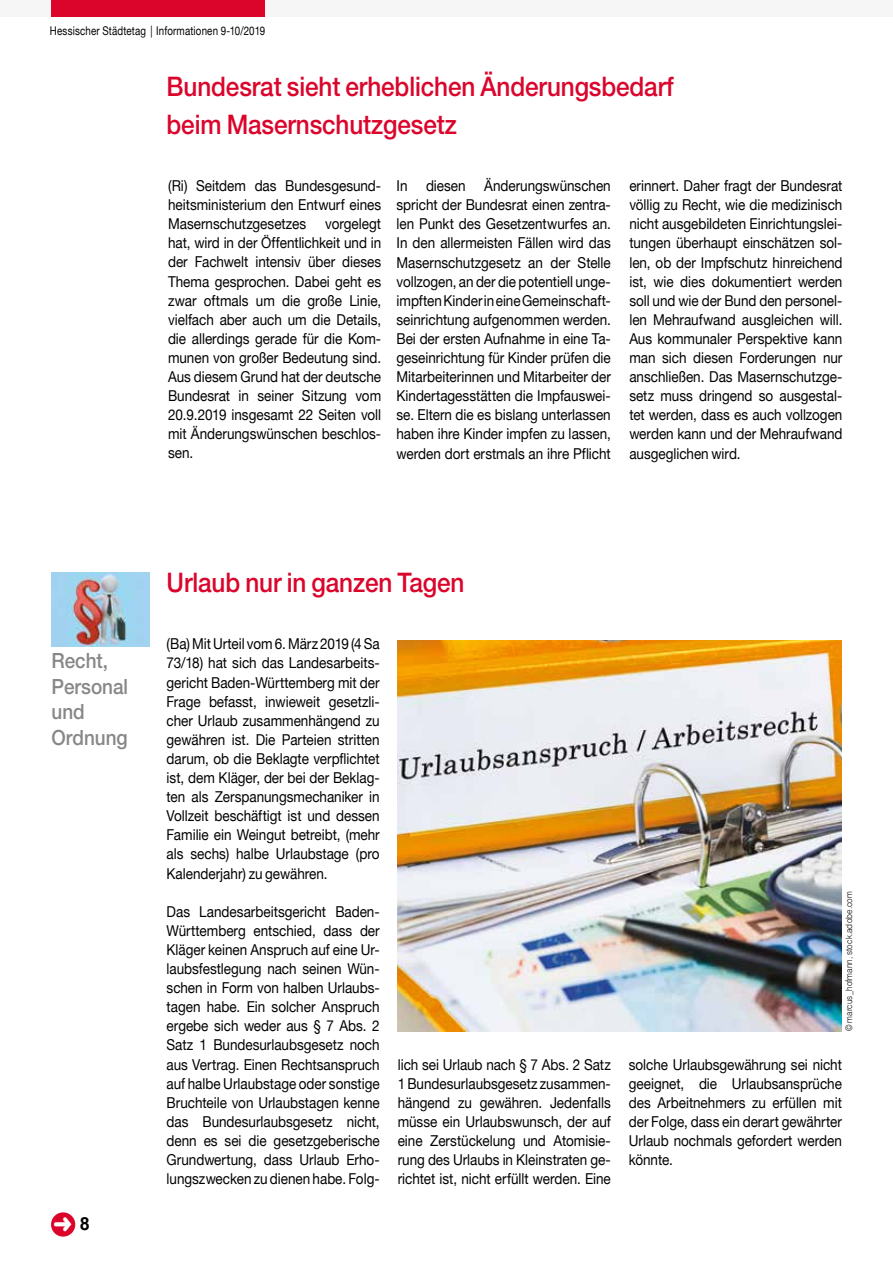
<style>
.page{position:relative;width:893px;height:1263px;background:#fff}
.page>*{position:absolute;margin:0;border:0;box-sizing:border-box;transform-origin:0 0}
.t1{font:500 27px/38.2px "Helvetica 65";letter-spacing:-.005em;color:#db052c;scale:.9 1}
.t2{font:500 21px/25.5px "Helvetica 65";color:#878787;scale:.9 1}
.t3{font:700 18px "Arial";color:#000}
.t4{font:15px/19px "Helvetica Neue";color:#000;text-align:justify;scale:.9 1}
.t5{font:12px "Helvetica Neue";letter-spacing:.015em;color:#000;scale:.81 1}
.t6{font:300 9px "Helvetica";letter-spacing:.005em;color:#000;scale:.9 1}
</style>
<div class="page">
<div style="left:0;top:0;width:893px;height:17px;background:#f6f6f6"></div>
<div style="left:51px;top:0;width:213px;height:17px;background:#db052c"></div>
<img style="left:51px;top:573px;width:98px;height:73px">
<img style="left:398px;top:640px;width:444px;height:391px">
<div style="left:51px;top:1212px;width:24px;height:24px;background:#db052c;border-radius:50%"></div>
<p class="t5" style="left:50px;top:23px;width:267px">Hessischer Städtetag | Informationen 9-10/2019</p>
<h1 class="t1" style="left:167px;top:67px;width:565px">Bundesrat sieht erheblichen Änderungsbedarf beim Masernschutzgesetz</h1>
<p class="t4" style="left:168px;top:176px;width:238px">(Ri) Seitdem das Bundesgesund&shy;heitsministerium den Entwurf eines Masernschutzgesetzes</p>
<p class="t4" style="left:168px;top:214px;width:238px;text-indent:157px">vorgelegt hat, wird in der Öffentlichkeit und in der Fachwelt intensiv über dieses Thema gesprochen. Dabei geht es zwar oftmals um die große Linie, vielfach aber auch um die Details, die allerdings gerade für die Kom&shy;munen von großer Bedeutung sind.<br>Aus diesem Grund hat der deutsche Bundesrat in seiner Sitzung vom 20.9.2019 insgesamt 22 Seiten voll mit Änderungswünschen beschlos&shy;sen.</p>
<p class="t4" style="left:396px;top:176px;width:240px">In diesen Änderungswünschen spricht der Bundesrat einen zentra&shy;len Punkt des Gesetzentwurfes an.<br>In den allermeisten Fällen wird das Masernschutzgesetz an der Stelle vollzogen, an der die potentiell unge&shy;impften Kinder in eine Gemeinschaft&shy;seinrichtung aufgenommen werden.<br>Bei der ersten Aufnahme in eine Ta&shy;geseinrichtung für Kinder prüfen die Mitarbeiterinnen und Mitarbeiter der Kindertagesstätten die Impfauswei&shy;se. Eltern die es bislang unterlassen haben ihre Kinder impfen zu lassen, werden dort erstmals an ihre Pflicht</p>
<p class="t4" style="left:629px;top:176px;width:238px">erinnert. Daher fragt der Bundesrat völlig zu Recht, wie die medizinisch nicht ausgebildeten Einrichtungslei&shy;tungen überhaupt einschätzen sol&shy;len, ob der Impfschutz hinreichend ist, wie dies dokumentiert werden soll und wie der Bund den personel&shy;len Mehraufwand ausgleichen will.<br>Aus kommunaler Perspektive kann man sich diesen Forderungen nur anschließen. Das Masernschutzge&shy;setz muss dringend so ausgestal&shy;tet werden, dass es auch vollzogen werden kann und der Mehraufwand ausgeglichen wird.</p>
<h2 class="t2" style="left:51px;top:648px;width:87px">Recht,<br>Personal und<br>Ordnung</h2>
<p class="t3" style="left:80px;top:1212px;width:12px">8</p>
<h1 class="t1" style="left:167px;top:563px;width:332px">Urlaub nur in ganzen Tagen</h1>
<p class="t4" style="left:167px;top:634px;width:238px">(Ba) Mit Urteil vom 6. März 2019 (4 Sa 73/18) hat sich das Landesarbeits&shy;gericht Baden-Württemberg mit der Frage befasst, inwieweit gesetzli&shy;cher Urlaub zusammenhängend zu gewähren ist. Die Parteien stritten darum, ob die Beklagte verpflichtet ist, dem Kläger, der bei der Beklag&shy;ten als Zerspanungsmechaniker in Vollzeit beschäftigt ist und dessen Familie ein Weingut betreibt, (mehr als sechs) halbe Urlaubstage (pro Kalenderjahr) zu gewähren.</p>
<p class="t4" style="left:167px;top:902px;width:238px">Das Landesarbeitsgericht Baden-Württemberg entschied, dass der Kläger keinen Anspruch auf eine Ur&shy;laubsfestlegung nach seinen Wün&shy;schen in Form von halben Urlaubs&shy;tagen habe. Ein solcher Anspruch ergebe sich weder aus § 7 Abs. 2<br>Satz 1 Bundesurlaubsgesetz noch aus Vertrag. Einen Rechtsanspruch auf halbe Urlaubstage oder sonstige Bruchteile von Urlaubstagen kenne das Bundesurlaubsgesetz nicht, denn es sei die gesetzgeberische Grundwertung, dass Urlaub Erho&shy;lungszwecken zu dienen habe. Folg-</p>
<p class="t6" style="left:843px;top:1031px;width:157px;rotate:-90deg">© marcus_hofmann, stock.adobe.com</p>
<p class="t4" style="left:398px;top:1054px;width:238px">lich sei Urlaub nach § 7 Abs. 2 Satz 1 Bundesurlaubsgesetz zusammen&shy;hängend zu gewähren. Jedenfalls müsse ein Urlaubswunsch, der auf eine Zerstückelung und Atomisie&shy;rung des Urlaubs in Kleinstraten ge&shy;richtet ist, nicht erfüllt werden. Eine</p>
<p class="t4" style="left:629px;top:1054px;width:238px">solche Urlaubsgewährung sei nicht geeignet, die Urlaubsansprüche des Arbeitnehmers zu erfüllen mit der Folge, dass ein derart gewährter Urlaub nochmals gefordert werden könnte.</p>
</div>
